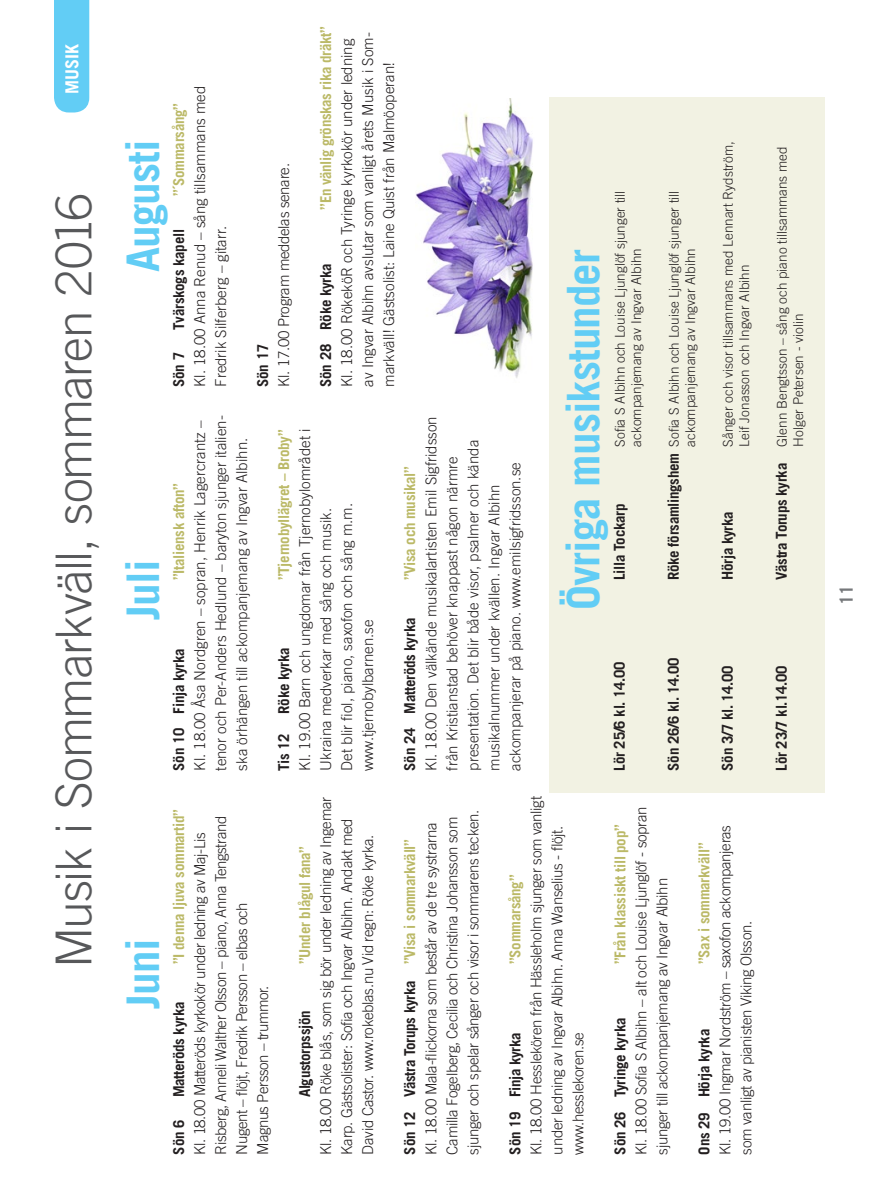
<style>
.page{position:relative;width:893px;height:1191px;background:#fff}
.page>*{position:absolute;margin:0;border:0;box-sizing:border-box;transform-origin:0 0}
.t1{font:300 49.5px "Trade Gothic";letter-spacing:-.025em;color:#57585a}
.Underrubrik{font:700 45px "Trade Gothic";letter-spacing:-.02em;color:#62cdf5}
.t2{font:700 18px "Trade Gothic";color:#fff}
.t3{font:700 18px "Trade Gothic";color:#76787b}
.Brödtext{font:300 15px/21px "Trade Gothic";letter-spacing:-.02em;color:#231f20}
.Brödtext-2{font:300 15px/21px "Trade Gothic";color:#231f20}
.Brödtext-3{font:700 15px "Trade Gothic";letter-spacing:-.02em;color:#231f20}
.Brödtext-4{font:700 15px "Trade Gothic";letter-spacing:-.02em;color:#bbb967}
.Brödtext-5{font:300 13.5px "Trade Gothic";color:#231f20}
.s1{font-weight:700;font-size:15px}
.s2{color:#bbb967}
</style>
<div class="page">
<div style="left:549px;top:98px;width:276px;height:695px;background:#f2f2e3"></div>
<div style="left:54px;top:0;width:35px;height:112px;background:#62cdf5"></div>
<img style="left:415px;top:98px;width:118px;height:280px">
<p class="t2" style="left:61px;top:94px;width:52px;rotate:-90deg">MUSIK</p>
<p class="t1" style="left:44px;top:968px;width:776px;rotate:-90deg">Musik i Sommarkväll, sommaren 2016</p>
<p class="Brödtext-2" style="left:189px;top:387px;width:302px;rotate:-90deg">Kl. 18.00 Anna Renud – sång tillsammans med</p>
<p class="Brödtext-4" style="left:170px;top:196px;width:95px;rotate:-90deg">”´Sommarsång”</p>
<p class="Underrubrik" style="left:115px;top:272px;width:134px;rotate:-90deg">Augusti</p>
<p class="Brödtext-2" style="left:210px;top:387px;width:162px;rotate:-90deg">Fredrik Silferberg – gitarr.</p>
<p class="Brödtext-3" style="left:170px;top:330px;width:102px;rotate:-90deg">Tvärskogs kapell</p>
<p class="Brödtext-3" style="left:170px;top:387px;width:36px;rotate:-90deg">Sön 7</p>
<p class="Brödtext-3" style="left:254px;top:387px;width:44px;rotate:-90deg">Sön 17</p>
<p class="Brödtext" style="left:273px;top:387px;width:225px;rotate:-90deg">Kl. 17.00 Program meddelas senare.</p>
<p class="Brödtext-4" style="left:317px;top:210px;width:184px;rotate:-90deg">”En vänlig grönskas rika dräkt”</p>
<p class="Brödtext-2" style="left:336px;top:387px;width:356px;rotate:-90deg">Kl. 18.00 RökeköR och Tyringe kyrkokör under ledning av Ingvar Albihn avslutar som vanligt årets Musik i Som&shy;markväll! Gästsolist: Laine Quist från Malmöoperan!</p>
<p class="Brödtext-3" style="left:317px;top:387px;width:125px;rotate:-90deg">Sön 28 Röke kyrka</p>
<p class="Underrubrik" style="left:115px;top:620px;width:61px;rotate:-90deg">Juli</p>
<p class="Brödtext-2" style="left:189px;top:770px;width:357px;rotate:-90deg">Kl. 18.00 Åsa Nordgren – sopran, Henrik Lagercrantz – tenor och Per-Anders Hedlund – baryton sjunger italien&shy;ska örhängen till ackompanjemang av Ingvar Albihn.</p>
<p class="Brödtext-4" style="left:170px;top:580px;width:98px;rotate:-90deg">”Italiensk afton”</p>
<p class="Brödtext-3" style="left:170px;top:770px;width:124px;rotate:-90deg">Sön 10 Finja kyrka</p>
<p class="Brödtext-2" style="left:420px;top:770px;width:356px;rotate:-90deg">Kl. 18.00 Den välkände musikalartisten Emil Sigfridsson</p>
<p class="Brödtext-4" style="left:275px;top:580px;width:152px;rotate:-90deg">”Tjernobyllägret – Broby”</p>
<p class="Brödtext-2" style="left:294px;top:770px;width:343px;rotate:-90deg">Kl. 19.00 Barn och ungdomar från Tjernobylområdet i</p>
<p class="Brödtext-2" style="left:462px;top:770px;width:332px;rotate:-90deg">presentation. Det blir både visor, psalmer och kända musikalnummer under kvällen. Ingvar Albihn</p>
<p class="Brödtext-2" style="left:441px;top:770px;width:316px;rotate:-90deg">från Kristianstad behöver knappast någon närmre</p>
<p class="Brödtext-2" style="left:504px;top:770px;width:310px;rotate:-90deg">ackompanjerar på piano. www.emilsigfridsson.se</p>
<p class="Brödtext-4" style="left:401px;top:580px;width:115px;rotate:-90deg">”Visa och musikal”</p>
<p class="Brödtext-2" style="left:315px;top:770px;width:264px;rotate:-90deg">Ukraina medverkar med sång och musik.</p>
<p class="Brödtext-2" style="left:336px;top:770px;width:269px;rotate:-90deg">Det blir fiol, piano, saxofon och sång m.m.</p>
<p class="Brödtext-2" style="left:357px;top:770px;width:152px;rotate:-90deg">www.tjernobylbarnen.se</p>
<p class="Brödtext-3" style="left:401px;top:770px;width:154px;rotate:-90deg">Sön 24 Matteröds kyrka</p>
<p class="Brödtext-3" style="left:275px;top:713px;width:68px;rotate:-90deg">Röke kyrka</p>
<p class="Brödtext-3" style="left:275px;top:770px;width:38px;rotate:-90deg">Tis 12</p>
<p class="Brödtext-5" style="left:612px;top:446px;width:257px;rotate:-90deg">Sofia S Albihn och Louise Ljunglöf sjunger till</p>
<p class="Brödtext-5" style="left:628px;top:446px;width:200px;rotate:-90deg">ackompanjemang av Ingvar Albihn</p>
<p class="Underrubrik" style="left:556px;top:610px;width:363px;rotate:-90deg">Övriga musikstunder</p>
<p class="Brödtext-3" style="left:610px;top:580px;width:78px;rotate:-90deg">Lilla Tockarp</p>
<p class="Brödtext-3" style="left:610px;top:770px;width:111px;rotate:-90deg">Lör 25/6 kl. 14.00</p>
<p class="Brödtext-5" style="left:666px;top:580px;width:391px;rotate:-90deg"><span class="s1">Röke församlingshem</span> Sofia S Albihn och Louise Ljunglöf sjunger till</p>
<p class="Brödtext-5" style="left:682px;top:446px;width:200px;rotate:-90deg">ackompanjemang av Ingvar Albihn</p>
<p class="Brödtext-3" style="left:664px;top:770px;width:115px;rotate:-90deg">Sön 26/6 kl. 14.00</p>
<p class="Brödtext-5" style="left:720px;top:446px;width:307px;rotate:-90deg">Sånger och visor tillsammans med Lennart Rydström,</p>
<p class="Brödtext-5" style="left:736px;top:446px;width:183px;rotate:-90deg">Leif Jonasson och Ingvar Albihn</p>
<p class="Brödtext-3" style="left:718px;top:580px;width:70px;rotate:-90deg">Hörja kyrka</p>
<p class="Brödtext-3" style="left:718px;top:770px;width:107px;rotate:-90deg">Sön 3/7 kl. 14.00</p>
<p class="Underrubrik" style="left:115px;top:1008px;width:71px;rotate:-90deg">Juni</p>
<p class="Brödtext-4" style="left:170px;top:964px;width:156px;rotate:-90deg">”I denna ljuva sommartid”</p>
<p class="Brödtext" style="left:189px;top:1154px;width:340px;rotate:-90deg">Kl. 18.00 Matteröds kyrkokör under ledning av Maj-Lis<br>Risberg, Anneli Walther Olsson – piano, Anna Tengstrand<br>Nugent – flöjt, Fredrik Persson – elbas och</p>
<p class="Brödtext" style="left:252px;top:1154px;width:170px;rotate:-90deg">Magnus Persson – trummor.</p>
<p class="Brödtext-3" style="left:170px;top:1097px;width:97px;rotate:-90deg">Matteröds kyrka</p>
<p class="Brödtext-3" style="left:170px;top:1154px;width:36px;rotate:-90deg">Sön 6</p>
<p class="Brödtext" style="left:315px;top:1154px;width:359px;rotate:-90deg">Kl. 18.00 Röke blås, som sig bör under ledning av Ingemar<br>Karp. Gästsolister: Sofia och Ingvar Albihn. Andakt med</p>
<p class="Brödtext" style="left:420px;top:1154px;width:346px;rotate:-90deg">Kl. 18.00 Mala-flickorna som består av de tre systrarna<br>Camilla Fogelberg, Cecilia och Christina Johansson som sjunger och spelar sånger och visor i sommarens tecken.</p>
<p class="Brödtext" style="left:357px;top:1154px;width:321px;rotate:-90deg">David Castor. www.rokeblas.nu Vid regn: Röke kyrka.</p>
<p class="Brödtext-3" style="left:401px;top:1154px;width:317px;rotate:-90deg">Sön 12 Västra Torups kyrka <span class="s2">”Visa i sommarkväll”</span></p>
<p class="Brödtext-4" style="left:296px;top:964px;width:119px;rotate:-90deg">”Under blågul fana”</p>
<p class="Brödtext-3" style="left:296px;top:1097px;width:88px;rotate:-90deg">Algustorpssjön</p>
<p class="Brödtext" style="left:525px;top:1154px;width:360px;rotate:-90deg">Kl. 18.00 Hesslekören från Hässleholm sjunger som vanligt under ledning av Ingvar Albihn. Anna Wanselius - flöjt.</p>
<p class="Brödtext-4" style="left:506px;top:964px;width:91px;rotate:-90deg">”Sommarsång”</p>
<p class="Brödtext" style="left:567px;top:1154px;width:124px;rotate:-90deg">www.hesslekoren.se</p>
<p class="Brödtext-3" style="left:506px;top:1154px;width:124px;rotate:-90deg">Sön 19 Finja kyrka</p>
<p class="Brödtext" style="left:630px;top:1154px;width:349px;rotate:-90deg">Kl. 18.00 Sofia S Albihn – alt och Louise Ljunglöf - sopran sjunger till ackompanjemang av Ingvar Albihn</p>
<p class="Brödtext-4" style="left:611px;top:964px;width:141px;rotate:-90deg">”Från klassiskt till pop”</p>
<p class="Brödtext-3" style="left:611px;top:1154px;width:138px;rotate:-90deg">Sön 26 Tyringe kyrka</p>
<p class="Brödtext" style="left:714px;top:1154px;width:331px;rotate:-90deg">Kl. 19.00 Ingmar Nordström – saxofon ackompanjeras</p>
<p class="Brödtext-4" style="left:695px;top:964px;width:123px;rotate:-90deg">”Sax i sommarkväll”</p>
<p class="Brödtext" style="left:735px;top:1154px;width:235px;rotate:-90deg">som vanligt av pianisten Viking Olsson.</p>
<p class="Brödtext-3" style="left:695px;top:1154px;width:127px;rotate:-90deg">Ons 29 Hörja kyrka</p>
<p class="Brödtext-5" style="left:774px;top:580px;width:435px;rotate:-90deg"><span class="s1">Västra Torups kyrka</span> Glenn Bengtsson – sång och piano tillsammans med</p>
<p class="Brödtext-5" style="left:790px;top:446px;width:134px;rotate:-90deg">Holger Petersen - violin</p>
<p class="Brödtext-3" style="left:772px;top:770px;width:107px;rotate:-90deg">Lör 23/7 kl.14.00</p>
<p class="t3" style="left:835px;top:605px;width:22px;rotate:-90deg">11</p>
</div>
